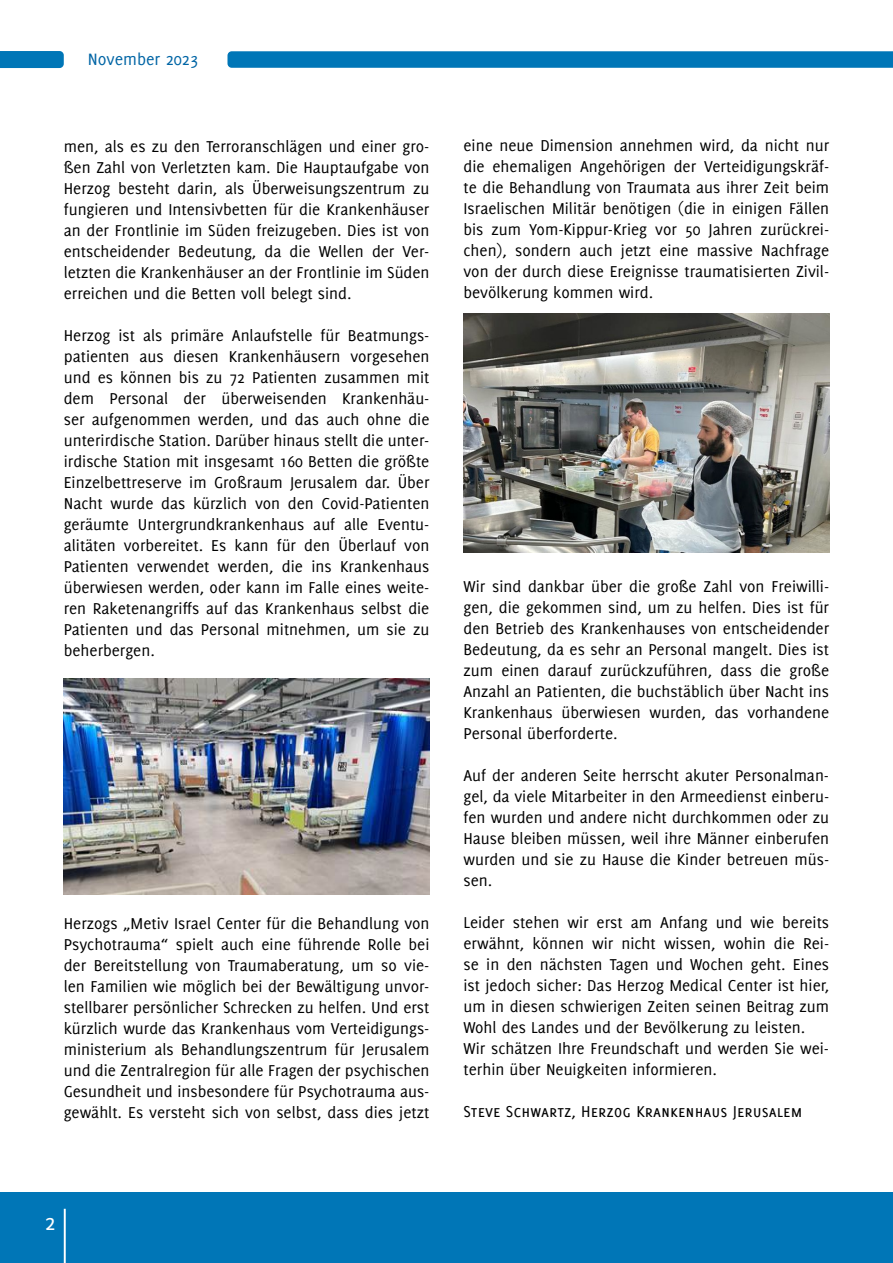
<style>
.page{position:relative;width:893px;height:1263px;background:#fff}
.page>*{position:absolute;margin:0;border:0;box-sizing:border-box;transform-origin:0 0}
.t1{font:24px "Delicious";color:#fff}
.t2{font:18px "Delicious";color:#0065a5}
.t3{font:17.25px/21px "Delicious";color:#000;text-align:justify}
.t4{font:17.25px "Delicious Small Caps";color:#000}
</style>
<div class="page">
<div style="left:0;top:1193px;width:893px;height:70px;background:#0076b7"></div>
<hr style="left:64px;top:1209px;width:2px;height:54px;background:#fff">
<svg style="left:227px;top:51px;width:666px;height:17px;background:#087ab9"></svg>
<svg style="left:0;top:51px;width:64px;height:17px"></svg>
<img style="left:64px;top:679px;width:365px;height:215px">
<img style="left:463px;top:313px;width:366px;height:239px">
<p class="t2" style="left:88px;top:49px;width:112px">November 2023</p>
<p class="t3" style="left:64px;top:135px;width:367px">men, als es zu den Terroranschlägen und einer gro&shy;ßen Zahl von Verletzten kam. Die Hauptaufgabe von Herzog besteht darin, als Überweisungszentrum zu fungieren und Intensivbetten für die Krankenhäuser an der Frontlinie im Süden freizugeben. Dies ist von entscheidender Bedeutung, da die Wellen der Ver&shy;letzten die Krankenhäuser an der Frontlinie im Süden erreichen und die Betten voll belegt sind.</p>
<p class="t3" style="left:64px;top:324px;width:367px">Herzog ist als primäre Anlaufstelle für Beatmungs&shy;patienten aus diesen Krankenhäusern vorgesehen und es können bis zu 72 Patienten zusammen mit dem Personal der überweisenden Krankenhäu&shy;ser aufgenommen werden, und das auch ohne die unterirdische Station. Darüber hinaus stellt die unter&shy;irdische Station mit insgesamt 160 Betten die größte Einzelbettreserve im Großraum Jerusalem dar. Über Nacht wurde das kürzlich von den Covid-Patienten geräumte Untergrundkrankenhaus auf alle Eventu&shy;alitäten vorbereitet. Es kann für den Überlauf von Patienten verwendet werden, die ins Krankenhaus überwiesen werden, oder kann im Falle eines weite&shy;ren Raketenangriffs auf das Krankenhaus selbst die Patienten und das Personal mitnehmen, um sie zu beherbergen.</p>
<p class="t3" style="left:64px;top:912px;width:367px">Herzogs „Metiv Israel Center für die Behandlung von Psychotrauma“ spielt auch eine führende Rolle bei der Bereitstellung von Traumaberatung, um so vie&shy;len Familien wie möglich bei der Bewältigung unvor&shy;stellbarer persönlicher Schrecken zu helfen. Und erst kürzlich wurde das Krankenhaus vom Verteidigungs&shy;ministerium als Behandlungszentrum für Jerusalem und die Zentralregion für alle Fragen der psychischen Gesundheit und insbesondere für Psychotrauma aus&shy;gewählt. Es versteht sich von selbst, dass dies jetzt</p>
<p class="t3" style="left:463px;top:135px;width:367px">eine neue Dimension annehmen wird, da nicht nur die ehemaligen Angehörigen der Verteidigungskräf&shy;te die Behandlung von Traumata aus ihrer Zeit beim Israelischen Militär benötigen (die in einigen Fällen bis zum Yom-Kippur-Krieg vor 50 Jahren zurückrei&shy;chen), sondern auch jetzt eine massive Nachfrage von der durch diese Ereignisse traumatisierten Zivil&shy;bevölkerung kommen wird.</p>
<p class="t3" style="left:463px;top:576px;width:367px">Wir sind dankbar über die große Zahl von Freiwilli&shy;gen, die gekommen sind, um zu helfen. Dies ist für den Betrieb des Krankenhauses von entscheidender Bedeutung, da es sehr an Personal mangelt. Dies ist zum einen darauf zurückzuführen, dass die große Anzahl an Patienten, die buchstäblich über Nacht ins Krankenhaus überwiesen wurden, das vorhandene Personal überforderte.</p>
<p class="t3" style="left:463px;top:765px;width:367px">Auf der anderen Seite herrscht akuter Personalman&shy;gel, da viele Mitarbeiter in den Armeedienst einberu&shy;fen wurden und andere nicht durchkommen oder zu Hause bleiben müssen, weil ihre Männer einberufen wurden und sie zu Hause die Kinder betreuen müs&shy;sen.</p>
<p class="t3" style="left:463px;top:912px;width:367px;text-align:left">Leider stehen wir erst am Anfang und wie bereits erwähnt, können wir nicht wissen, wohin die Rei&shy;se in den nächsten Tagen und Wochen geht. Eines ist jedoch sicher: Das Herzog Medical Center ist hier, um in diesen schwierigen Zeiten seinen Beitrag zum Wohl des Landes und der Bevölkerung zu leisten.<br>Wir schätzen Ihre Freundschaft und werden Sie wei&shy;terhin über Neuigkeiten informieren.</p>
<p class="t4" style="left:463px;top:1102px;width:340px">Steve Schwartz, Herzog Krankenhaus Jerusalem</p>
<h1 class="t1" style="left:45px;top:1208px;width:12px">2</h1>
</div>
